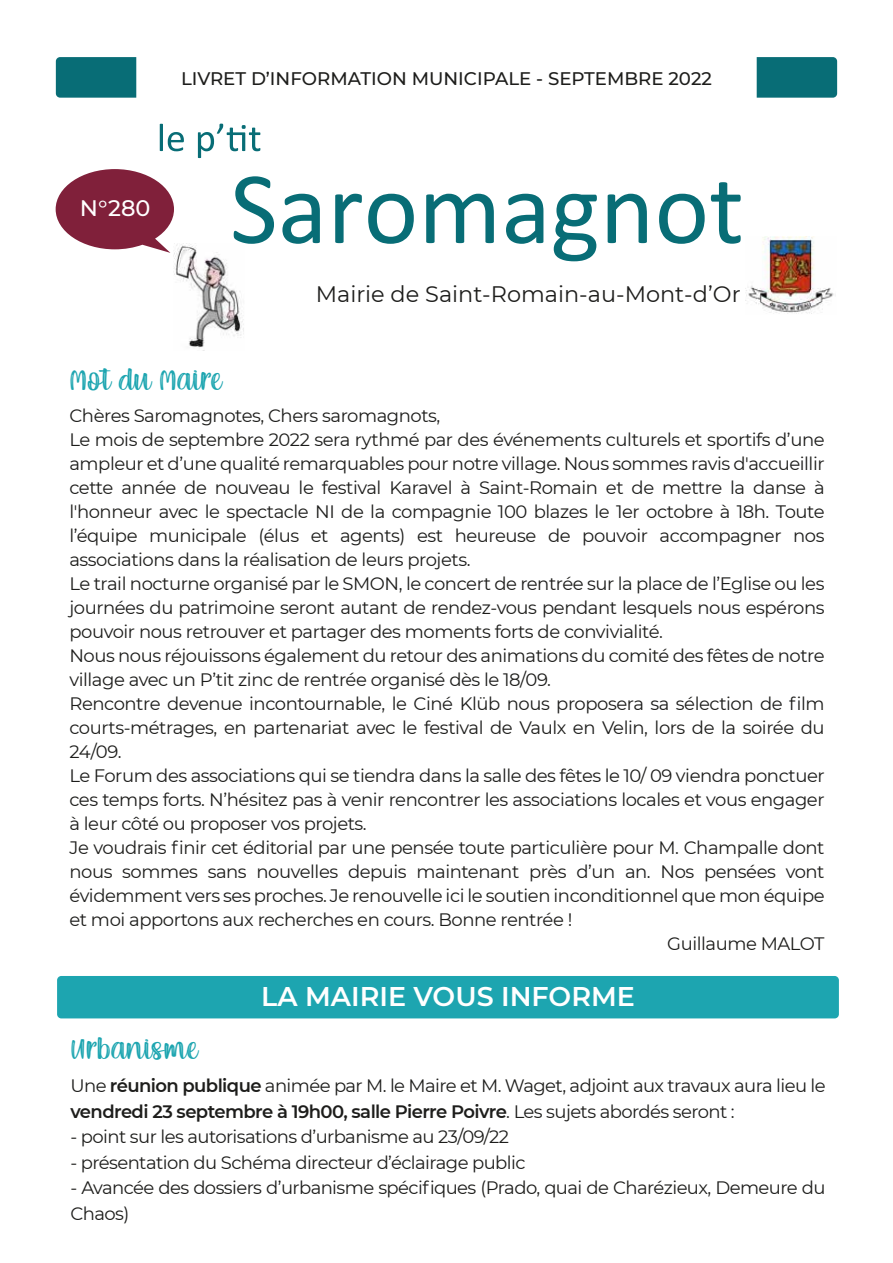
<style>
.page{position:relative;width:893px;height:1263px;background:#fff}
.page>*{position:absolute;margin:0;border:0;box-sizing:border-box;transform-origin:0 0}
.t1{font:33px "Blue Eyes Personal Use";color:#1da5b0}
.t2{font:600 27px "Montserrat";color:#fff}
.t3{font:22.35px "Montserrat";color:#1d1d1b}
.t4{font:500 22.35px "Montserrat";color:#fff}
.t5{font:500 18.15px "Montserrat";color:#1d1d1b}
.t6{font:18px/25.5px "Montserrat";letter-spacing:-.025em;color:#1d1d1b}
.s1{font-weight:600}
</style>
<div class="page">
<div style="left:57px;top:976px;width:782px;height:42px;background:#1da5b0;border-radius:4px"></div>
<img style="left:173px;top:244px;width:71px;height:104px">
<img style="left:745px;top:237px;width:89px;height:77px">
<div style="left:757px;top:57px;width:80px;height:41px;background:#086d76"></div>
<div style="left:56px;top:57px;width:80px;height:41px;background:#086d76"></div>
<svg style="left:160px;top:124px;width:24px;height:27px"></svg>
<svg style="left:198px;top:124px;width:62px;height:34px"></svg>
<svg style="left:234px;top:176px;width:40px;height:68px"></svg>
<svg style="left:282px;top:194px;width:38px;height:50px"></svg>
<svg style="left:335px;top:194px;width:27px;height:49px"></svg>
<svg style="left:368px;top:194px;width:46px;height:50px"></svg>
<svg style="left:426px;top:194px;width:68px;height:49px"></svg>
<svg style="left:506px;top:194px;width:37px;height:50px"></svg>
<svg style="left:554px;top:194px;width:43px;height:67px"></svg>
<svg style="left:608px;top:194px;width:39px;height:49px"></svg>
<svg style="left:659px;top:194px;width:46px;height:50px"></svg>
<svg style="left:711px;top:182px;width:30px;height:62px"></svg>
<svg style="left:56px;top:169px;width:118px;height:84px"></svg>
<p class="t5" style="left:181px;top:66px;width:532px">LIVRET D’INFORMATION MUNICIPALE - SEPTEMBRE 2022</p>
<p class="t4" style="left:80px;top:193px;width:72px">N°280</p>
<p class="t3" style="left:316px;top:279px;width:426px">Mairie de Saint-Romain-au-Mont-d’Or</p>
<h1 class="t1" style="left:69px;top:367px;width:153px">Mot du Maire</h1>
<p class="t6" style="left:69px;top:402px;width:372px">Chères Saromagnotes, Chers saromagnots,</p>
<p class="t6" style="left:69px;top:426px;width:757px">Le mois de septembre 2022 sera rythmé par des événements culturels et sportifs d’une</p>
<p class="t6" style="left:69px;top:450px;width:757px">ampleur et d’une qualité remarquables pour notre village. Nous sommes ravis d'accueillir</p>
<p class="t6" style="left:69px;top:474px;width:757px">cette année de nouveau le festival Karavel à Saint-Romain et de mettre la danse à</p>
<p class="t6" style="left:69px;top:498px;width:757px">l'honneur avec le spectacle NI de la compagnie 100 blazes le 1er octobre à 18h. Toute</p>
<p class="t6" style="left:69px;top:522px;width:757px">l’équipe municipale (élus et agents) est heureuse de pouvoir accompagner nos</p>
<p class="t6" style="left:69px;top:546px;width:403px">associations dans la réalisation de leurs projets.</p>
<p class="t6" style="left:69px;top:570px;width:756px">Le trail nocturne organisé par le SMON, le concert de rentrée sur la place de l’Eglise ou les</p>
<p class="t6" style="left:69px;top:594px;width:757px">journées du patrimoine seront autant de rendez-vous pendant lesquels nous espérons</p>
<p class="t6" style="left:69px;top:618px;width:595px">pouvoir nous retrouver et partager des moments forts de convivialité.</p>
<p class="t6" style="left:69px;top:642px;width:757px">Nous nous réjouissons également du retour des animations du comité des fêtes de notre</p>
<p class="t6" style="left:69px;top:666px;width:483px">village avec un P’tit zinc de rentrée organisé dès le 18/09.</p>
<p class="t6" style="left:69px;top:690px;width:757px">Rencontre devenue incontournable, le Ciné Klüb nous proposera sa sélection de film</p>
<p class="t6" style="left:69px;top:714px;width:757px">courts-métrages, en partenariat avec le festival de Vaulx en Velin, lors de la soirée du</p>
<p class="t6" style="left:69px;top:738px;width:54px">24/09.</p>
<p class="t6" style="left:69px;top:762px;width:757px">Le Forum des associations qui se tiendra dans la salle des fêtes le 10/ 09 viendra ponctuer</p>
<p class="t6" style="left:69px;top:786px;width:757px">ces temps forts. N’hésitez pas à venir rencontrer les associations locales et vous engager</p>
<p class="t6" style="left:69px;top:810px;width:299px">à leur côté ou proposer vos projets.</p>
<p class="t6" style="left:69px;top:834px;width:757px">Je voudrais finir cet éditorial par une pensée toute particulière pour M. Champalle dont</p>
<p class="t6" style="left:69px;top:858px;width:757px">nous sommes sans nouvelles depuis maintenant près d’un an. Nos pensées vont</p>
<p class="t6" style="left:69px;top:882px;width:757px">évidemment vers ses proches. Je renouvelle ici le soutien inconditionnel que mon équipe</p>
<p class="t6" style="left:69px;top:906px;width:504px">et moi apportons aux recherches en cours. Bonne rentrée !</p>
<p class="t6" style="left:667px;top:930px;width:159px">Guillaume MALOT</p>
<h2 class="t2" style="left:261px;top:978px;width:375px">LA MAIRIE VOUS INFORME</h2>
<h1 class="t1" style="left:70px;top:1035px;width:128px">Urbanisme</h1>
<p class="t6" style="left:70px;top:1072px;width:757px">Une <span class="s1">réunion publique</span> animée par M. le Maire et M. Waget, adjoint aux travaux aura lieu le <span class="s1">vendredi 23 septembre à 19h00, salle Pierre Poivre</span>. Les sujets abordés seront :</p>
<p class="t6" style="left:70px;top:1123px;width:440px">- point sur les autorisations d’urbanisme au 23/09/22</p>
<p class="t6" style="left:70px;top:1149px;width:457px">- présentation du Schéma directeur d’éclairage public</p>
<p class="t6" style="left:70px;top:1174px;width:757px">- Avancée des dossiers d’urbanisme spécifiques (Prado, quai de Charézieux, Demeure du<br>Chaos)</p>
</div>
